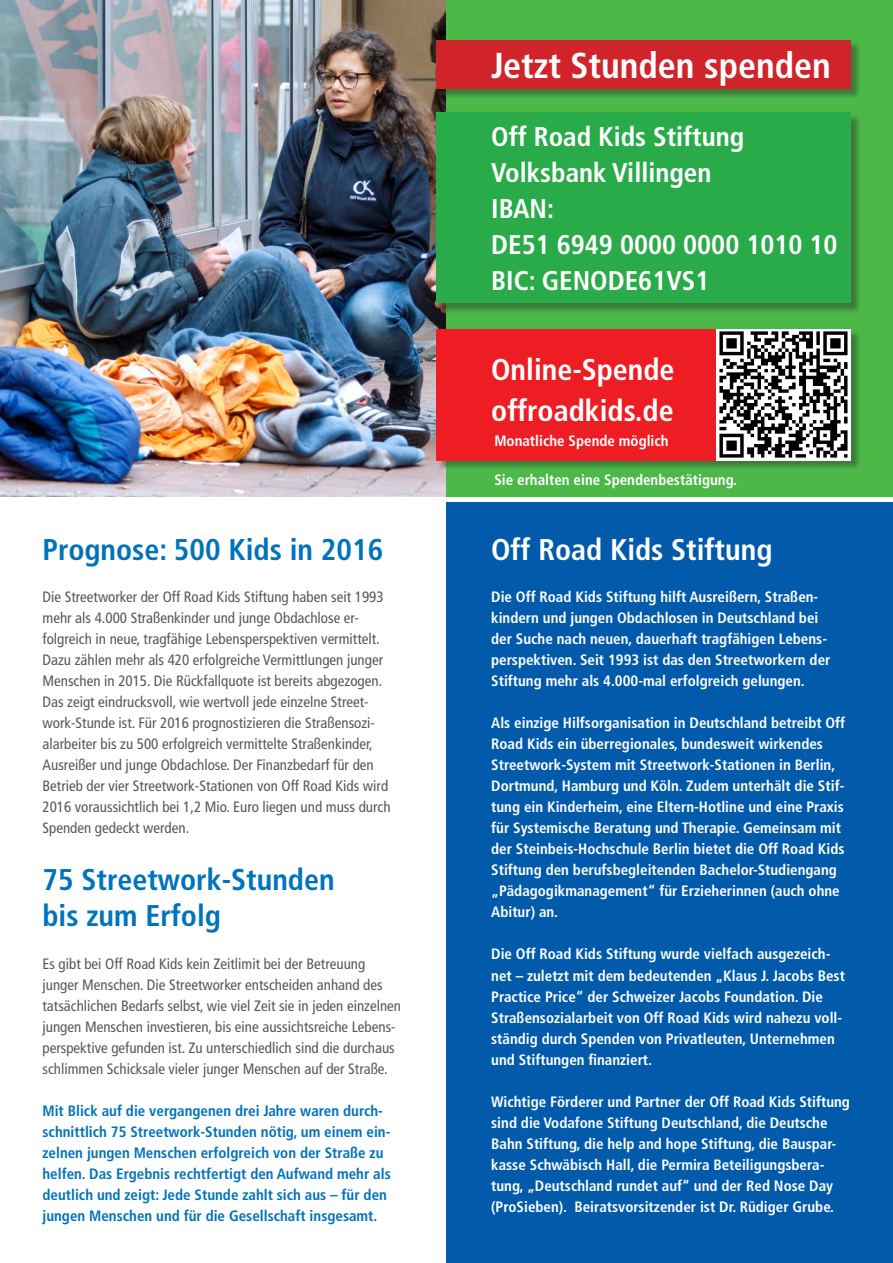
<style>
.page{position:relative;width:893px;height:1263px;background:#fff}
.page>*{position:absolute;margin:0;border:0;box-sizing:border-box;transform-origin:0 0}
.t1{font:700 condensed 36px "Frutiger LT";color:#fff}
.t2{font:700 condensed 30px/36px "Frutiger LT";color:#0073bc}
.t3{font:700 condensed 30px/40.5px "Frutiger LT";color:#fff}
.t4{font:700 condensed 27px/36px "Frutiger LT";color:#fff}
.t5{font:700 condensed 15px/21px "Frutiger LT";color:#fff}
.t6{font:condensed 15px/21px "Frutiger LT";color:#57585a}
.t7{font:700 condensed 15px/21px "Frutiger LT";color:#0073bc}
</style>
<div class="page">
<img style="left:0;top:0;width:446px;height:496px">
<div style="left:446px;top:0;width:447px;height:496px;background:#4cb848"></div>
<div style="left:437px;top:41px;width:424px;height:58px;background:#231f20;opacity:.4"></div>
<div style="left:436px;top:40px;width:414px;height:48px;background:#d1232a"></div>
<div style="left:446px;top:503px;width:447px;height:760px;background:#015aaa"></div>
<div style="left:437px;top:114px;width:424px;height:200px;background:#231f20;opacity:.4"></div>
<div style="left:436px;top:113px;width:414px;height:190px;background:#29ab4a"></div>
<div style="left:437px;top:330px;width:424px;height:141px;background:#231f20;opacity:.4"></div>
<div style="left:436px;top:329px;width:414px;height:131px;background:#ee1d23"></div>
<img style="left:716px;top:329px;width:134px;height:131px">
<h2 class="t2" style="left:43px;top:532px;width:342px">Prognose: 500 Kids in 2016</h2>
<p class="t6" style="left:43px;top:587px;width:350px">Die Streetworker der Off Road Kids Stiftung haben seit 1993 mehr als 4.000 Straßenkinder und junge Obdachlose er&shy;folgreich in neue, tragfähige Lebensperspektiven vermittelt.<br>Dazu zählen mehr als 420 erfolgreiche Vermittlungen junger Menschen in 2015. Die Rückfallquote ist bereits abgezogen.<br>Das zeigt eindrucksvoll, wie wertvoll jede einzelne Street&shy;work-Stunde ist. Für 2016 prognostizieren die Straßensozi&shy;alarbeiter bis zu 500 erfolgreich vermittelte Straßenkinder, Ausreißer und junge Obdachlose. Der Finanzbedarf für den Betrieb der vier Streetwork-Stationen von Off Road Kids wird 2016 voraussichtlich bei 1,2 Mio. Euro liegen und muss durch Spenden gedeckt werden.</p>
<h2 class="t2" style="left:43px;top:862px;width:294px">75 Streetwork-Stunden bis zum Erfolg</h2>
<p class="t6" style="left:43px;top:953px;width:360px">Es gibt bei Off Road Kids kein Zeitlimit bei der Betreuung junger Menschen. Die Streetworker entscheiden anhand des tatsächlichen Bedarfs selbst, wie viel Zeit sie in jeden einzelnen jungen Menschen investieren, bis eine aussichtsreiche Lebens&shy;perspektive gefunden ist. Zu unterschiedlich sind die durchaus schlimmen Schicksale vieler junger Menschen auf der Straße.</p>
<p class="t7" style="left:43px;top:1100px;width:350px">Mit Blick auf die vergangenen drei Jahre waren durch&shy;schnittlich 75 Streetwork-Stunden nötig, um einem ein&shy;zelnen jungen Menschen erfolgreich von der Straße zu helfen. Das Ergebnis rechtfertigt den Aufwand mehr als deutlich und zeigt: Jede Stunde zahlt sich aus – für den jungen Menschen und für die Gesellschaft insgesamt.</p>
<h1 class="t1" style="left:491px;top:44px;width:341px">Jetzt Stunden spenden</h1>
<h3 class="t4" style="left:491px;top:118px;width:348px">Off Road Kids Stiftung<br>Volksbank Villingen<br>IBAN:<br>DE51 6949 0000 0000 1010 10<br>BIC: GENODE61VS1</h3>
<h2 class="t3" style="left:491px;top:350px;width:185px">Online-Spende offroadkids.de</h2>
<p class="t5" style="left:494px;top:430px;width:176px">Monatliche Spende möglich</p>
<p class="t5" style="left:494px;top:470px;width:244px">Sie erhalten eine Spendenbestätigung.</p>
<h2 class="t3" style="left:491px;top:530px;width:283px">Off Road Kids Stiftung</h2>
<p class="t5" style="left:491px;top:587px;width:341px">Die Off Road Kids Stiftung hilft Ausreißern, Straßen&shy;kindern und jungen Obdachlosen in Deutschland bei der Suche nach neuen, dauerhaft tragfähigen Lebens&shy;perspektiven. Seit 1993 ist das den Streetworkern der Stiftung mehr als 4.000-mal erfolgreich gelungen.</p>
<p class="t5" style="left:491px;top:713px;width:356px">Als einzige Hilfsorganisation in Deutschland betreibt Off Road Kids ein überregionales, bundesweit wirkendes Streetwork-System mit Streetwork-Stationen in Berlin, Dortmund, Hamburg und Köln. Zudem unterhält die Stif&shy;tung ein Kinderheim, eine Eltern-Hotline und eine Praxis für Systemische Beratung und Therapie. Gemeinsam mit der Steinbeis-Hochschule Berlin bietet die Off Road Kids Stiftung den berufsbegleitenden Bachelor-Studiengang „Pädagogikmanagement“ für Erzieherinnen (auch ohne Abitur) an.</p>
<p class="t5" style="left:491px;top:944px;width:355px">Die Off Road Kids Stiftung wurde vielfach ausgezeich&shy;net – zuletzt mit dem bedeutenden „Klaus J. Jacobs Best Practice Price“ der Schweizer Jacobs Foundation. Die Straßensozialarbeit von Off Road Kids wird nahezu voll&shy;ständig durch Spenden von Privatleuten, Unternehmen und Stiftungen finanziert.</p>
<p class="t5" style="left:491px;top:1091px;width:360px">Wichtige Förderer und Partner der Off Road Kids Stiftung sind die Vodafone Stiftung Deutschland, die Deutsche Bahn Stiftung, die help and hope Stiftung, die Bauspar&shy;kasse Schwäbisch Hall, die Permira Beteiligungsbera&shy;tung, „Deutschland rundet auf“ und der Red Nose Day (ProSieben). Beiratsvorsitzender ist Dr. Rüdiger Grube.</p>
</div>
